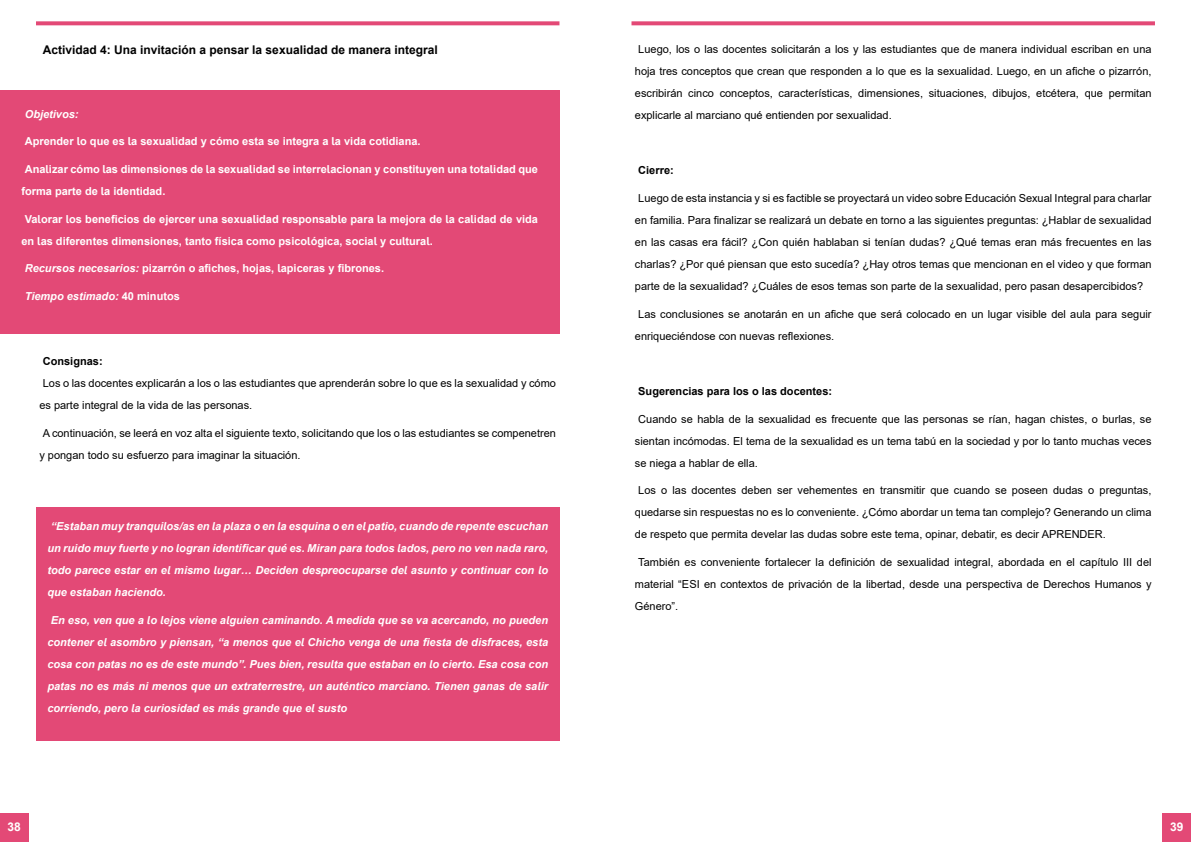
<style>
.page{position:relative;width:1191px;height:842px;background:#fff}
.page>*{position:absolute;margin:0;border:0;box-sizing:border-box;transform-origin:0 0}
.t1{font:700 12px "Arial";color:#000}
.t2{font:700 12px "Arial";color:#fff}
.t3{font:11px/22px "Arial";color:#000;text-align:justify}
.t4{font:italic 700 11px/22px "Arial";color:#fff;text-align:justify}
.t5{font:700 11px/22px "Arial";color:#fff}
.t6{font:700 11px "Arial";color:#000}
.s1{font-style:italic}
.s2{font-style:normal}
</style>
<div class="page">
<svg style="left:631px;top:21px;width:524px;height:4px;background:#e55881"></svg>
<svg style="left:36px;top:21px;width:523px;height:4px;background:#e55881"></svg>
<div style="left:0;top:814px;width:28px;height:28px;background:#e34976"></div>
<div style="left:1162px;top:814px;width:29px;height:28px;background:#e34976"></div>
<div style="left:0;top:91px;width:559px;height:243px;background:#e34976"></div>
<div style="left:36px;top:507px;width:523px;height:233px;background:#e34976"></div>
<p class="t1" style="left:43px;top:41px;width:396px">Actividad 4: Una invitación a pensar la sexualidad de manera integral</p>
<p class="t4" style="left:25px;top:103px;width:55px">Objetivos:</p>
<p class="t5" style="left:25px;top:131px;width:397px">Aprender lo que es la sexualidad y cómo esta se integra a la vida cotidiana.</p>
<p class="t5" style="left:21px;top:158px;width:518px;text-indent:3px">Analizar cómo las dimensiones de la sexualidad se interrelacionan y constituyen una totalidad que forma parte de la identidad.</p>
<p class="t5" style="left:21px;top:208px;width:518px;text-indent:3px">Valorar los beneficios de ejercer una sexualidad responsable para la mejora de la calidad de vida en las diferentes dimensiones, tanto física como psicológica, social y cultural.</p>
<p class="t5" style="left:25px;top:258px;width:361px"><span class="s1">Recursos necesarios:</span> pizarrón o afiches, hojas, lapiceras y fibrones.</p>
<p class="t4" style="left:25px;top:285px;width:157px">Tiempo estimado: <span class="s2">40 minutos</span></p>
<p class="t6" style="left:43px;top:353px;width:61px">Consignas:</p>
<p class="t3" style="left:39px;top:372px;width:518px;text-indent:3px">Los o las docentes explicarán a los o las estudiantes que aprenderán sobre lo que es la sexualidad y cómo es parte integral de la vida de las personas.</p>
<p class="t3" style="left:39px;top:422px;width:518px;text-indent:3px">A continuación, se leerá en voz alta el siguiente texto, solicitando que los o las estudiantes se compenetren y pongan todo su esfuerzo para imaginar la situación.</p>
<p class="t4" style="left:47px;top:515px;width:502px;text-indent:3px">“Estaban muy tranquilos/as en la plaza o en la esquina o en el patio, cuando de repente escuchan un ruido muy fuerte y no logran identificar qué es. Miran para todos lados, pero no ven nada raro, todo parece estar en el mismo lugar… Deciden despreocuparse del asunto y continuar con lo que estaban haciendo.</p>
<p class="t4" style="left:47px;top:609px;width:502px;text-indent:3px">En eso, ven que a lo lejos viene alguien caminando. A medida que se va acercando, no pueden contener el asombro y piensan, “a menos que el Chicho venga de una fiesta de disfraces, esta cosa con patas no es de este mundo”. Pues bien, resulta que estaban en lo cierto. Esa cosa con patas no es más ni menos que un extraterrestre, un auténtico marciano. Tienen ganas de salir corriendo, pero la curiosidad es más grande que el susto</p>
<p class="t3" style="left:635px;top:38px;width:518px;text-indent:3px">Luego, los o las docentes solicitarán a los y las estudiantes que de manera individual escriban en una hoja tres conceptos que crean que responden a lo que es la sexualidad. Luego, en un afiche o pizarrón, escribirán cinco conceptos, características, dimensiones, situaciones, dibujos, etcétera, que permitan explicarle al marciano qué entienden por sexualidad.</p>
<p class="t6" style="left:638px;top:163px;width:37px">Cierre:</p>
<p class="t3" style="left:635px;top:187px;width:518px;text-indent:3px">Luego de esta instancia y si es factible se proyectará un video sobre Educación Sexual Integral para charlar en familia. Para finalizar se realizará un debate en torno a las siguientes preguntas: ¿Hablar de sexualidad en las casas era fácil? ¿Con quién hablaban si tenían dudas? ¿Qué temas eran más frecuentes en las charlas? ¿Por qué piensan que esto sucedía? ¿Hay otros temas que mencionan en el video y que forman parte de la sexualidad? ¿Cuáles de esos temas son parte de la sexualidad, pero pasan desapercibidos?</p>
<p class="t3" style="left:635px;top:303px;width:518px;text-indent:3px">Las conclusiones se anotarán en un afiche que será colocado en un lugar visible del aula para seguir enriqueciéndose con nuevas reflexiones.</p>
<p class="t6" style="left:638px;top:383px;width:195px">Sugerencias para los o las docentes:</p>
<p class="t3" style="left:635px;top:408px;width:518px;text-indent:3px">Cuando se habla de la sexualidad es frecuente que las personas se rían, hagan chistes, o burlas, se sientan incómodas. El tema de la sexualidad es un tema tabú en la sociedad y por lo tanto muchas veces se niega a hablar de ella.</p>
<p class="t3" style="left:635px;top:479px;width:518px;text-indent:3px">Los o las docentes deben ser vehementes en transmitir que cuando se poseen dudas o preguntas, quedarse sin respuestas no es lo conveniente. ¿Cómo abordar un tema tan complejo? Generando un clima de respeto que permita develar las dudas sobre este tema, opinar, debatir, es decir APRENDER.</p>
<p class="t3" style="left:635px;top:551px;width:518px;text-indent:3px">También es conveniente fortalecer la definición de sexualidad integral, abordada en el capítulo III del material “ESI en contextos de privación de la libertad, desde una perspectiva de Derechos Humanos y Género”.</p>
<p class="t2" style="left:8px;top:818px;width:15px">38</p>
<p class="t2" style="left:1170px;top:818px;width:15px">39</p>
</div>
